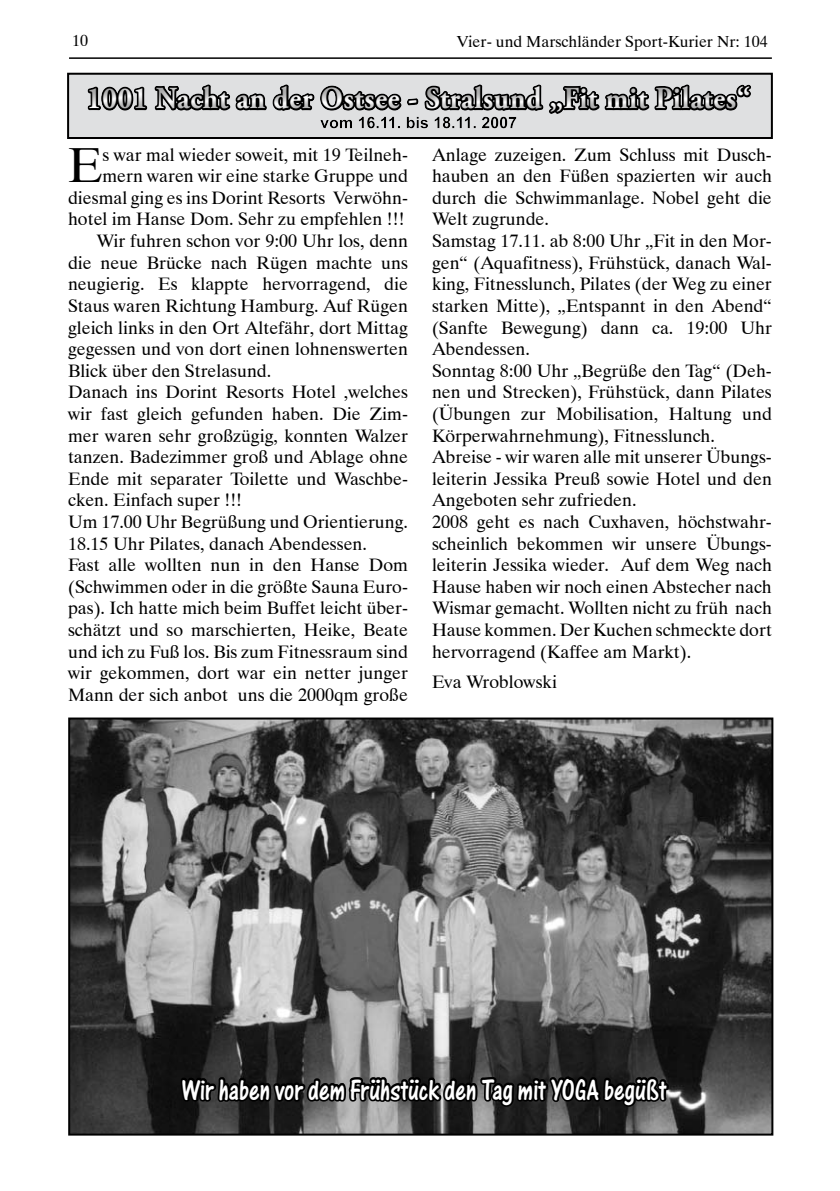
<style>
.page{position:relative;width:840px;height:1191px;background:#fff}
.page>*{position:absolute;margin:0;border:0;box-sizing:border-box;transform-origin:0 0}
.t1{font:49.2px "Dutch 801 BT";color:#000}
.t2{font:700 30.6px "Adobe Garamond Pro";letter-spacing:.03em;color:#fff;scale:.92 1}
.t3{font:30.6px "One Stroke Script Let Plain";color:#fff;scale:.85 1}
.t4{font:18px/21.6px "Dutch 801 BT";color:#000}
.t5{font:16px "Dutch 801 BT";color:#000}
</style>
<div class="page">
<hr style="left:69px;top:57px;width:702px;height:2px;background:#000">
<div style="left:68px;top:74px;width:703px;height:64px;background:#dfe0e1"></div>
<div style="left:67px;top:73px;width:705px;height:66px;border:2px solid #000"></div>
<div style="left:74px;top:71px;width:703px;height:63px;background:#000;opacity:.5"></div>
<img style="left:71px;top:720px;width:699px;height:412px">
<svg style="left:178px;top:969px;width:492px;height:167px"></svg>
<p class="t5" style="left:72px;top:31px;width:17px">10</p>
<p class="t5" style="left:456px;top:32px;width:313px">Vier- und Marschländer Sport-Kurier Nr: 104</p>
<h2 class="t2" style="left:87px;top:81px;width:722px">1001 Nacht an der Ostsee - Stralsund „Fit mit Pilates“</h2>
<h1 class="t1" style="left:68px;top:135px;width:36px">E</h1>
<p class="t4" style="left:102px;top:143px;width:307px">s war mal wieder soweit, mit 19 Teilneh-</p>
<p class="t4" style="left:102px;top:165px;width:307px">mern waren wir eine starke Gruppe und</p>
<p class="t4" style="left:68px;top:187px;width:341px">diesmal ging es ins Dorint Resorts Verwöhn-</p>
<p class="t4" style="left:68px;top:208px;width:338px">hotel im Hanse Dom. Sehr zu empfehlen !!!</p>
<p class="t4" style="left:96px;top:230px;width:313px">Wir fuhren schon vor 9:00 Uhr los, denn</p>
<p class="t4" style="left:68px;top:251px;width:341px">die neue Brücke nach Rügen machte uns</p>
<p class="t4" style="left:68px;top:273px;width:341px">neugierig. Es klappte hervorragend, die</p>
<p class="t4" style="left:68px;top:295px;width:341px">Staus waren Richtung Hamburg. Auf Rügen</p>
<p class="t4" style="left:68px;top:316px;width:341px">gleich links in den Ort Altefähr, dort Mittag</p>
<p class="t4" style="left:68px;top:338px;width:341px">gegessen und von dort einen lohnenswerten</p>
<p class="t4" style="left:68px;top:359px;width:204px">Blick über den Strelasund.</p>
<p class="t4" style="left:68px;top:381px;width:341px">Danach ins Dorint Resorts Hotel ,welches</p>
<p class="t4" style="left:68px;top:403px;width:341px">wir fast gleich gefunden haben. Die Zim-</p>
<p class="t4" style="left:68px;top:424px;width:341px">mer waren sehr großzügig, konnten Walzer</p>
<p class="t4" style="left:68px;top:446px;width:341px">tanzen. Badezimmer groß und Ablage ohne</p>
<p class="t4" style="left:68px;top:467px;width:341px">Ende mit separater Toilette und Waschbe-</p>
<p class="t4" style="left:68px;top:489px;width:175px">cken. Einfach super !!!</p>
<p class="t4" style="left:68px;top:511px;width:341px">Um 17.00 Uhr Begrüßung und Orientierung.</p>
<p class="t4" style="left:68px;top:532px;width:300px">18.15 Uhr Pilates, danach Abendessen.</p>
<p class="t4" style="left:68px;top:554px;width:341px">Fast alle wollten nun in den Hanse Dom</p>
<p class="t4" style="left:68px;top:575px;width:341px">(Schwimmen oder in die größte Sauna Euro-</p>
<p class="t4" style="left:68px;top:597px;width:341px">pas). Ich hatte mich beim Buffet leicht über-</p>
<p class="t4" style="left:68px;top:619px;width:341px">schätzt und so marschierten, Heike, Beate</p>
<p class="t4" style="left:68px;top:640px;width:341px">und ich zu Fuß los. Bis zum Fitnessraum sind</p>
<p class="t4" style="left:68px;top:662px;width:341px">wir gekommen, dort war ein netter junger</p>
<p class="t4" style="left:68px;top:683px;width:341px">Mann der sich anbot uns die 2000qm große</p>
<p class="t4" style="left:432px;top:143px;width:341px">Anlage zuzeigen. Zum Schluss mit Dusch&shy;hauben an den Füßen spazierten wir auch durch die Schwimmanlage. Nobel geht die Welt zugrunde.<br>Samstag 17.11. ab 8:00 Uhr „Fit in den Mor&shy;gen“ (Aquafitness), Frühstück, danach Wal&shy;king, Fitnesslunch, Pilates (der Weg zu einer starken Mitte), „Entspannt in den Abend“ (Sanfte Bewegung) dann ca. 19:00 Uhr Abendessen.<br>Sonntag 8:00 Uhr „Begrüße den Tag“ (Deh&shy;nen und Strecken), Frühstück, dann Pilates (Übungen zur Mobilisation, Haltung und Körperwahrnehmung), Fitnesslunch.<br>Abreise - wir waren alle mit unserer Übungs&shy;leiterin Jessika Preuß sowie Hotel und den Angeboten sehr zufrieden.<br>2008 geht es nach Cuxhaven, höchstwahr&shy;scheinlich bekommen wir unsere Übungs&shy;leiterin Jessika wieder. Auf dem Weg nach Hause haben wir noch einen Abstecher nach Wismar gemacht. Wollten nicht zu früh nach Hause kommen. Der Kuchen schmeckte dort hervorragend (Kaffee am Markt).</p>
<p class="t4" style="left:432px;top:670px;width:126px">Eva Wroblowski</p>
<h2 class="t3" style="left:181px;top:1072px;width:571px">Wir haben vor dem Frühstück den Tag mit YOGA begüßt</h2>
</div>
